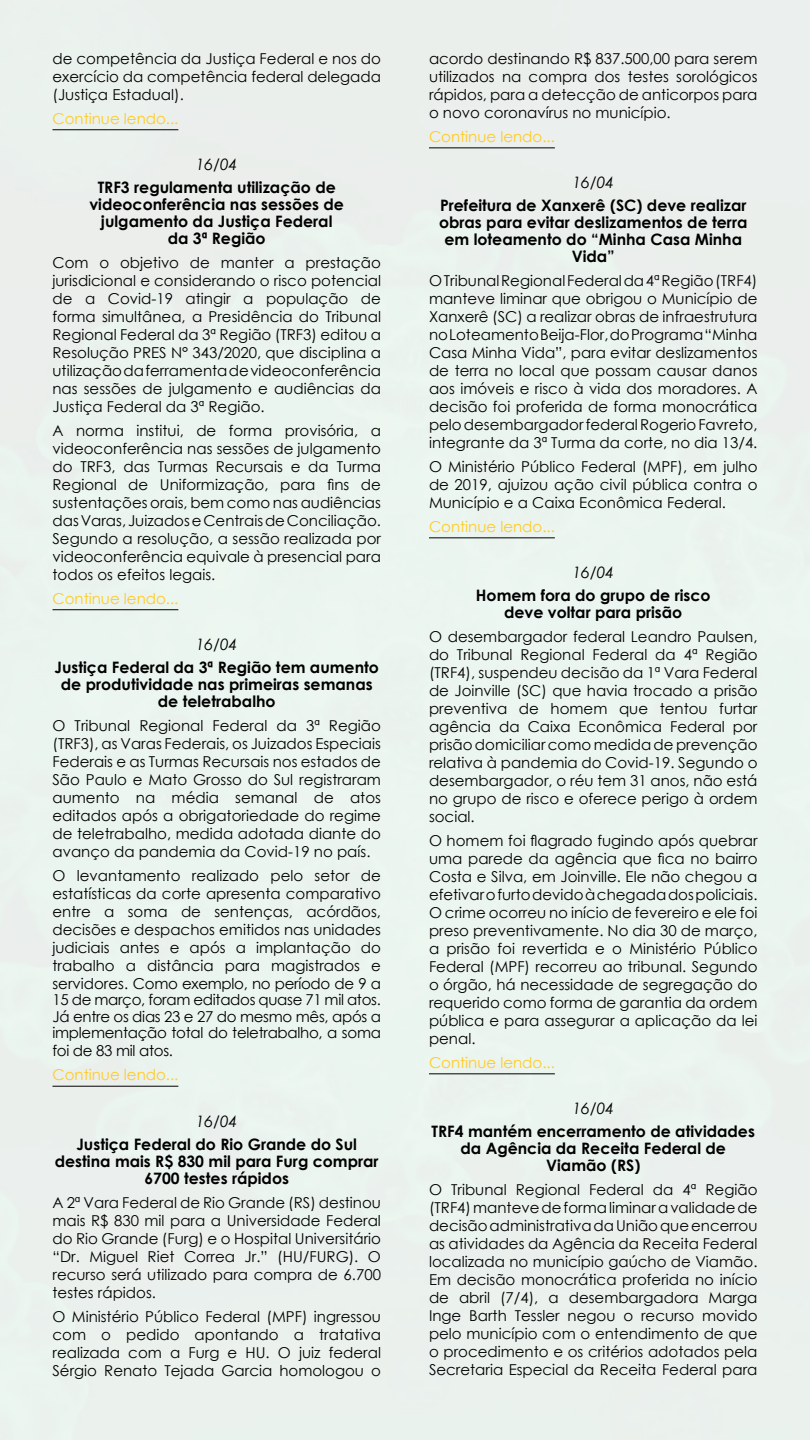
<style>
.page{position:relative;width:810px;height:1440px;background:#fff}
.page>*{position:absolute;margin:0;border:0;box-sizing:border-box;transform-origin:0 0}
.t1{font:700 15.75px/17px "Century Gothic";color:#000;text-align:center}
.t2{font:italic 15.75px "Century Gothic";color:#000}
.t3{font:15px/18px "Century Gothic";color:#000;text-align:justify}
.t4{font:15px "Century Gothic";color:#ffcb25}
.t5{font:15px "Century Gothic";letter-spacing:-.02em;color:#000}
</style>
<div class="page">
<hr style="left:52px;top:129px;width:126px;height:1px;background:#000">
<hr style="left:52px;top:609px;width:126px;height:1px;background:#000">
<hr style="left:52px;top:1086px;width:126px;height:1px;background:#000">
<hr style="left:429px;top:147px;width:126px;height:1px;background:#000">
<hr style="left:429px;top:537px;width:126px;height:1px;background:#000">
<hr style="left:429px;top:1073px;width:126px;height:1px;background:#000">
<p class="t3" style="left:52px;top:49px;width:330px">de competência da Justiça Federal e nos do exercício da competência federal delegada (Justiça Estadual).</p>
<p class="t4" style="left:52px;top:108px;width:127px">Continue lendo...</p>
<p class="t2" style="left:196px;top:153px;width:43px">16/04</p>
<p class="t1" style="left:89px;top:178px;width:256px">TRF3 regulamenta utilização de videoconferência nas sessões de julgamento da Justiça Federal da 3ª Região</p>
<p class="t3" style="left:52px;top:253px;width:330px">Com o objetivo de manter a prestação jurisdicional e considerando o risco potencial de a Covid-19 atingir a população de forma simultânea, a Presidência do Tribunal Regional Federal da 3ª Região (TRF3) editou a Resolução PRES N° 343/2020, que disciplina a utilização da ferramenta de videoconferência nas sessões de julgamento e audiências da Justiça Federal da 3ª Região.</p>
<p class="t3" style="left:52px;top:421px;width:330px">A norma institui, de forma provisória, a videoconferência nas sessões de julgamento do TRF3, das Turmas Recursais e da Turma Regional de Uniformização, para fins de sustentações orais, bem como nas audiências das Varas, Juizados e Centrais de Conciliação.<br>Segundo a resolução, a sessão realizada por videoconferência equivale à presencial para todos os efeitos legais.</p>
<p class="t4" style="left:52px;top:588px;width:127px">Continue lendo...</p>
<p class="t2" style="left:196px;top:633px;width:43px">16/04</p>
<p class="t1" style="left:55px;top:658px;width:326px">Justiça Federal da 3ª Região tem aumento de produtividade nas primeiras semanas de teletrabalho</p>
<p class="t3" style="left:52px;top:716px;width:330px">O Tribunal Regional Federal da 3ª Região (TRF3), as Varas Federais, os Juizados Especiais Federais e as Turmas Recursais nos estados de São Paulo e Mato Grosso do Sul registraram aumento na média semanal de atos editados após a obrigatoriedade do regime de teletrabalho, medida adotada diante do avanço da pandemia da Covid-19 no país.</p>
<p class="t3" style="left:52px;top:866px;width:330px">O levantamento realizado pelo setor de estatísticas da corte apresenta comparativo entre a soma de sentenças, acórdãos, decisões e despachos emitidos nas unidades judiciais antes e após a implantação do trabalho a distância para magistrados e servidores. Como exemplo, no período de 9 a</p>
<p class="t3" style="left:52px;top:991px;width:330px;line-height:16.5px">15 de março, foram editados quase 71 mil atos.<br>Já entre os dias 23 e 27 do mesmo mês, após a implementação total do teletrabalho, a soma</p>
<p class="t5" style="left:52px;top:1040px;width:122px">foi de 83 mil atos.</p>
<p class="t4" style="left:52px;top:1064px;width:127px">Continue lendo...</p>
<p class="t2" style="left:196px;top:1111px;width:43px">16/04</p>
<p class="t1" style="left:55px;top:1135px;width:325px">Justiça Federal do Rio Grande do Sul destina mais R$ 830 mil para Furg comprar<br>6700 testes rápidos</p>
<p class="t3" style="left:52px;top:1194px;width:330px">A 2ª Vara Federal de Rio Grande (RS) destinou mais R$ 830 mil para a Universidade Federal do Rio Grande (Furg) e o Hospital Universitário “Dr. Miguel Riet Correa Jr.” (HU/FURG). O recurso será utilizado para compra de 6.700 testes rápidos.</p>
<p class="t3" style="left:52px;top:1308px;width:330px">O Ministério Público Federal (MPF) ingressou com o pedido apontando a tratativa realizada com a Furg e HU. O juiz federal Sérgio Renato Tejada Garcia homologou o</p>
<p class="t3" style="left:429px;top:49px;width:330px">acordo destinando R$ 837.500,00 para serem utilizados na compra dos testes sorológicos rápidos, para a detecção de anticorpos para o novo coronavírus no município.</p>
<p class="t4" style="left:429px;top:126px;width:127px">Continue lendo...</p>
<p class="t2" style="left:572px;top:171px;width:43px">16/04</p>
<p class="t1" style="left:439px;top:196px;width:310px">Prefeitura de Xanxerê (SC) deve realizar obras para evitar deslizamentos de terra em loteamento do “Minha Casa Minha<br>Vida”</p>
<p class="t3" style="left:429px;top:271px;width:330px">O Tribunal Regional Federal da 4ª Região (TRF4) manteve liminar que obrigou o Município de Xanxerê (SC) a realizar obras de infraestrutura no Loteamento Beija-Flor, do Programa “Minha Casa Minha Vida”, para evitar deslizamentos de terra no local que possam causar danos aos imóveis e risco à vida dos moradores. A decisão foi proferida de forma monocrática pelo desembargador federal Rogerio Favreto, integrante da 3ª Turma da corte, no dia 13/4.</p>
<p class="t3" style="left:429px;top:457px;width:330px">O Ministério Público Federal (MPF), em julho de 2019, ajuizou ação civil pública contra o Município e a Caixa Econômica Federal.</p>
<p class="t4" style="left:429px;top:516px;width:127px">Continue lendo...</p>
<p class="t2" style="left:572px;top:561px;width:43px">16/04</p>
<p class="t1" style="left:476px;top:586px;width:236px">Homem fora do grupo de risco deve voltar para prisão</p>
<p class="t3" style="left:429px;top:627px;width:330px">O desembargador federal Leandro Paulsen, do Tribunal Regional Federal da 4ª Região (TRF4), suspendeu decisão da 1ª Vara Federal de Joinville (SC) que havia trocado a prisão preventiva de homem que tentou furtar agência da Caixa Econômica Federal por prisão domiciliar como medida de prevenção relativa à pandemia do Covid-19. Segundo o desembargador, o réu tem 31 anos, não está no grupo de risco e oferece perigo à ordem social.</p>
<p class="t3" style="left:429px;top:831px;width:330px">O homem foi flagrado fugindo após quebrar uma parede da agência que fica no bairro Costa e Silva, em Joinville. Ele não chegou a efetivar o furto devido à chegada dos policiais.<br>O crime ocorreu no início de fevereiro e ele foi preso preventivamente. No dia 30 de março, a prisão foi revertida e o Ministério Público Federal (MPF) recorreu ao tribunal. Segundo o órgão, há necessidade de segregação do requerido como forma de garantia da ordem pública e para assegurar a aplicação da lei penal.</p>
<p class="t4" style="left:429px;top:1052px;width:127px">Continue lendo...</p>
<p class="t2" style="left:572px;top:1097px;width:43px">16/04</p>
<p class="t1" style="left:431px;top:1122px;width:325px">TRF4 mantém encerramento de atividades da Agência da Receita Federal de<br>Viamão (RS)</p>
<p class="t3" style="left:429px;top:1180px;width:330px">O Tribunal Regional Federal da 4ª Região (TRF4) manteve de forma liminar a validade de decisão administrativa da União que encerrou as atividades da Agência da Receita Federal localizada no município gaúcho de Viamão.<br>Em decisão monocrática proferida no início de abril (7/4), a desembargadora Marga Inge Barth Tessler negou o recurso movido pelo município com o entendimento de que o procedimento e os critérios adotados pela Secretaria Especial da Receita Federal para</p>
</div>
